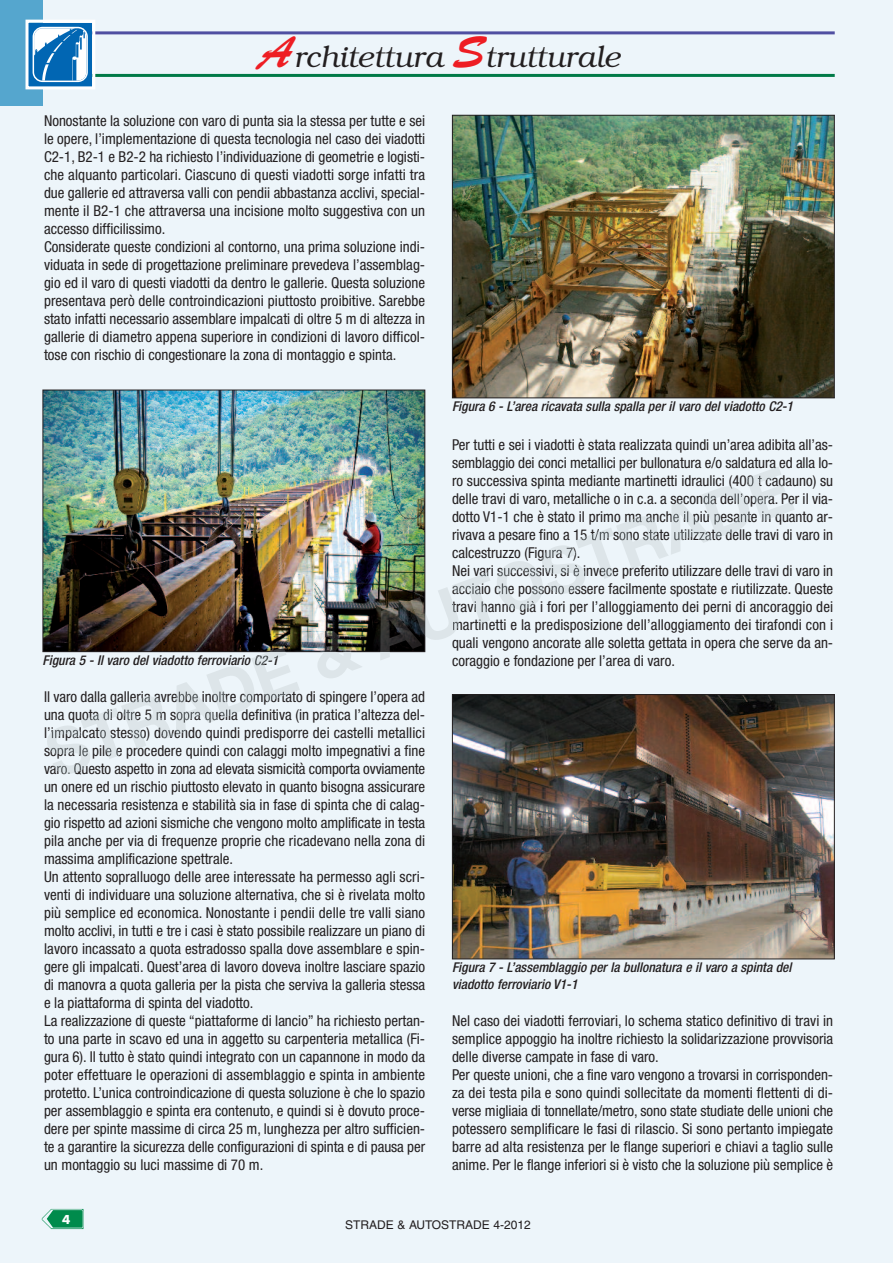
<style>
.page{position:relative;width:893px;height:1263px;background:#edf5fa}
.page>*{position:absolute;margin:0;border:0;box-sizing:border-box;transform-origin:0 0}
.t1{font:italic 300 30px "Bookman";color:#231f20}
.t2{font:condensed 15px/18px "Helvetica Neue";color:#231f20}
.t3{font:italic 500 condensed 13.5px/16.2px "Helvetica Neue";color:#231f20}
.t4{font:12px "Helvetica";color:#231f20}
.t5{font:700 12px "Futura";color:#fff}
.s1{font-family:"Brush Script";font-weight:400;font-style:normal;font-size:45px;color:#ee1d23}
</style>
<div class="page">
<img style="left:42px;top:1209px;width:41px;height:20px">
<hr style="left:44px;top:31px;width:791px;height:3px;background:#504fa1">
<hr style="left:44px;top:74px;width:791px;height:3px;background:#017a47">
<div style="left:0;top:0;width:42px;height:106px;background:#55a6ce"></div>
<div style="left:29px;top:23px;width:63px;height:63px;background:linear-gradient(to right,#0166b3,#0166b3)"></div>
<div style="left:26px;top:20px;width:69px;height:69px;border:3px solid #fff"></div>
<svg style="left:33px;top:27px;width:55px;height:55px;background:#64a2d0"></svg>
<img style="left:454px;top:117px;width:379px;height:279px">
<div style="left:452px;top:115px;width:383px;height:283px;border:1px solid #231f20"></div>
<img style="left:454px;top:696px;width:379px;height:261px">
<img style="left:45px;top:392px;width:378px;height:74px">
<img style="left:45px;top:466px;width:750px;height:310px">
<svg style="left:45px;top:691px;width:99px;height:84px"></svg>
<svg style="left:453px;top:547px;width:100px;height:29px"></svg>
<svg style="left:452px;top:583px;width:98px;height:50px"></svg>
<img style="left:232px;top:582px;width:193px;height:70px">
<img style="left:271px;top:596px;width:153px;height:55px">
<h1 class="t1" style="left:259px;top:40px;width:363px"><span class="s1">A</span>rchitettura <span class="s1">S</span>trutturale</h1>
<p class="t2" style="left:44px;top:113px;width:383px">Nonostante la soluzione con varo di punta sia la stessa per tutte e sei le opere, l’implementazione di questa tecnologia nel caso dei viadotti C2-1, B2-1 e B2-2 ha richiesto l’individuazione di geometrie e logisti&shy;che alquanto particolari. Ciascuno di questi viadotti sorge infatti tra due gallerie ed attraversa valli con pendii abbastanza acclivi, special&shy;mente il B2-1 che attraversa una incisione molto suggestiva con un accesso difficilissimo.<br>Considerate queste condizioni al contorno, una prima soluzione indi&shy;viduata in sede di progettazione preliminare prevedeva l’assemblag&shy;gio ed il varo di questi viadotti da dentro le gallerie. Questa soluzione presentava però delle controindicazioni piuttosto proibitive. Sarebbe stato infatti necessario assemblare impalcati di oltre 5 m di altezza in gallerie di diametro appena superiore in condizioni di lavoro difficol&shy;tose con rischio di congestionare la zona di montaggio e spinta.</p>
<p class="t3" style="left:43px;top:653px;width:237px">Figura 5 - Il varo del viadotto ferroviario C2-1</p>
<p class="t2" style="left:44px;top:689px;width:383px">Il varo dalla galleria avrebbe inoltre comportato di spingere l’opera ad una quota di oltre 5 m sopra quella definitiva (in pratica l’altezza del&shy;l’impalcato stesso) dovendo quindi predisporre dei castelli metallici sopra le pile e procedere quindi con calaggi molto impegnativi a fine varo. Questo aspetto in zona ad elevata sismicità comporta ovviamente un onere ed un rischio piuttosto elevato in quanto bisogna assicurare la necessaria resistenza e stabilità sia in fase di spinta che di calag&shy;gio rispetto ad azioni sismiche che vengono molto amplificate in testa pila anche per via di frequenze proprie che ricadevano nella zona di massima amplificazione spettrale.<br>Un attento sopralluogo delle aree interessate ha permesso agli scri&shy;venti di individuare una soluzione alternativa, che si è rivelata molto più semplice ed economica. Nonostante i pendii delle tre valli siano molto acclivi, in tutti e tre i casi è stato possibile realizzare un piano di lavoro incassato a quota estradosso spalla dove assemblare e spin&shy;gere gli impalcati. Quest’area di lavoro doveva inoltre lasciare spazio di manovra a quota galleria per la pista che serviva la galleria stessa e la piattaforma di spinta del viadotto.<br>La realizzazione di queste “piattaforme di lancio” ha richiesto pertan&shy;to una parte in scavo ed una in aggetto su carpenteria metallica (Fi&shy;gura 6). Il tutto è stato quindi integrato con un capannone in modo da poter effettuare le operazioni di assemblaggio e spinta in ambiente protetto. L’unica controindicazione di questa soluzione è che lo spazio per assemblaggio e spinta era contenuto, e quindi si è dovuto proce&shy;dere per spinte massime di circa 25 m, lunghezza per altro sufficien&shy;te a garantire la sicurezza delle configurazioni di spinta e di pausa per un montaggio su luci massime di 70 m.</p>
<p class="t3" style="left:452px;top:400px;width:343px">Figura 6 - L’area ricavata sulla spalla per il varo del viadotto C2-1</p>
<p class="t2" style="left:452px;top:437px;width:383px">Per tutti e sei i viadotti è stata realizzata quindi un’area adibita all’as&shy;semblaggio dei conci metallici per bullonatura e/o saldatura ed alla lo&shy;ro successiva spinta mediante martinetti idraulici (400 t cadauno) su delle travi di varo, metalliche o in c.a. a seconda dell’opera. Per il via&shy;dotto V1-1 che è stato il primo ma anche il più pesante in quanto ar&shy;rivava a pesare fino a 15 t/m sono state utilizzate delle travi di varo in calcestruzzo (Figura 7).<br>Nei vari successivi, si è invece preferito utilizzare delle travi di varo in acciaio che possono essere facilmente spostate e riutilizzate. Queste travi hanno già i fori per l’alloggiamento dei perni di ancoraggio dei martinetti e la predisposizione dell’alloggiamento dei tirafondi con i quali vengono ancorate alle soletta gettata in opera che serve da an&shy;coraggio e fondazione per l’area di varo.</p>
<p class="t3" style="left:452px;top:961px;width:341px">Figura 7 - L’assemblaggio per la bullonatura e il varo a spinta del viadotto ferroviario V1-1</p>
<p class="t2" style="left:452px;top:1013px;width:383px">Nel caso dei viadotti ferroviari, lo schema statico definitivo di travi in semplice appoggio ha inoltre richiesto la solidarizzazione provvisoria delle diverse campate in fase di varo.<br>Per queste unioni, che a fine varo vengono a trovarsi in corrisponden&shy;za dei testa pila e sono quindi sollecitate da momenti flettenti di di&shy;verse migliaia di tonnellate/metro, sono state studiate delle unioni che potessero semplificare le fasi di rilascio. Si sono pertanto impiegate barre ad alta resistenza per le flange superiori e chiavi a taglio sulle anime. Per le flange inferiori si è visto che la soluzione più semplice è</p>
<p class="t5" style="left:62px;top:1214px;width:10px">4</p>
<p class="t4" style="left:345px;top:1220px;width:187px">STRADE &amp; AUTOSTRADE 4-2012</p>
</div>
